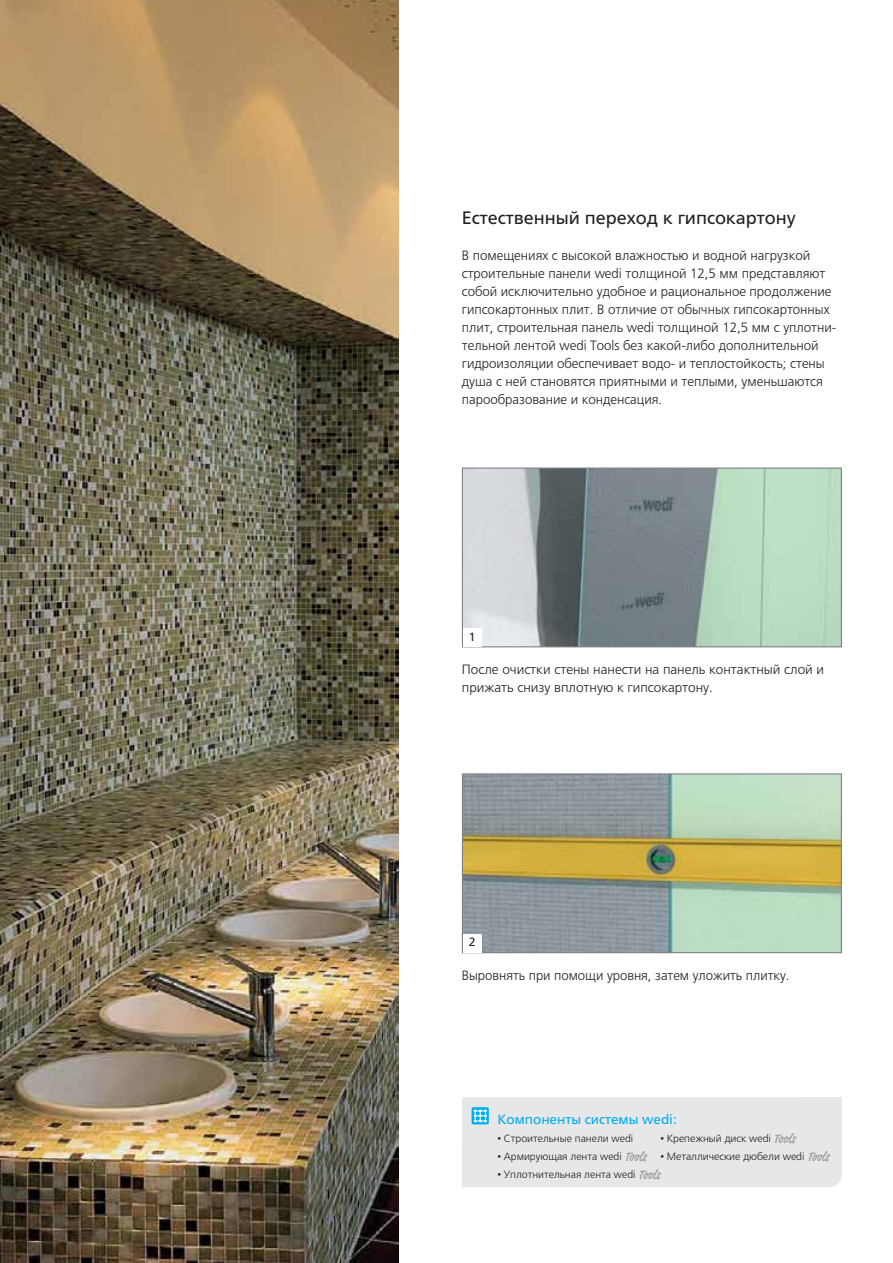
<style>
.page{position:relative;width:893px;height:1263px;background:#fff}
.page>*{position:absolute;margin:0;border:0;box-sizing:border-box;transform-origin:0 0}
.t1{font:18px "Frutiger LTCYR";color:#231f20}
.t2{font:300 13.5px/18px "Frutiger LTCYR";color:#231f20}
.t3{font:13.5px "Frutiger LTCYR";color:#00aeef}
.t4{font:12px "Frutiger LTCYR";color:#231f20}
.t5{font:300 10.5px "Frutiger LTCYR";color:#231f20}
.s1{font-size:7.5px}
.s2{font-family:"Market";font-weight:400;font-size:13.5px;color:#939598}
</style>
<div class="page">
<img style="left:0;top:0;width:399px;height:1263px">
<img style="left:464px;top:469px;width:376px;height:176px">
<div style="left:462px;top:467px;width:380px;height:180px;border:1px solid #808285"></div>
<div style="left:463px;top:628px;width:18px;height:18px;background:#fff"></div>
<img style="left:464px;top:775px;width:376px;height:176px">
<div style="left:462px;top:773px;width:380px;height:180px;border:1px solid #808285"></div>
<div style="left:463px;top:934px;width:18px;height:18px;background:#fff"></div>
<div style="left:462px;top:1097px;width:380px;height:90px;background:#e6e7e8"></div>
<h1 class="t1" style="left:462px;top:211px;width:335px">Естественный переход к гипсокартону</h1>
<p class="t2" style="left:462px;top:248px;width:376px">В помещениях с высокой влажностью и водной нагрузкой строительные панели wedi толщиной 12,5 мм представляют собой исключительно удобное и рациональное продолжение гипсокартонных плит. В отличие от обычных гипсокартонных плит, строительная панель wedi толщиной 12,5 мм с уплотни&shy;тельной лентой wedi Tools без какой-либо дополнительной гидроизоляции обеспечивает водо- и теплостойкость; стены душа с ней становятся приятными и теплыми, уменьшаются парообразование и конденсация.</p>
<p class="t4" style="left:469px;top:632px;width:8px">1</p>
<p class="t2" style="left:462px;top:662px;width:364px">После очистки стены нанести на панель контактный слой и прижать снизу вплотную к гипсокартону.</p>
<p class="t4" style="left:469px;top:937px;width:8px">2</p>
<p class="t2" style="left:462px;top:968px;width:329px">Выровнять при помощи уровня, затем уложить плитку.</p>
<p class="t3" style="left:497px;top:1114px;width:181px">Компоненты системы wedi:</p>
<p class="t5" style="left:497px;top:1134px;width:137px"><span class="s1">•</span> Строительные панели wedi</p>
<p class="t5" style="left:497px;top:1152px;width:150px"><span class="s1">•</span> Армирующая лента wedi <span class="s2">Tools</span></p>
<p class="t5" style="left:497px;top:1170px;width:164px"><span class="s1">•</span> Уплотнительная лента wedi <span class="s2">Tools</span></p>
<p class="t5" style="left:660px;top:1134px;width:137px"><span class="s1">•</span> Крепежный диск wedi <span class="s2">Tools</span></p>
<p class="t5" style="left:660px;top:1152px;width:170px"><span class="s1">•</span> Металлические дюбели wedi <span class="s2">Tools</span></p>
</div>
